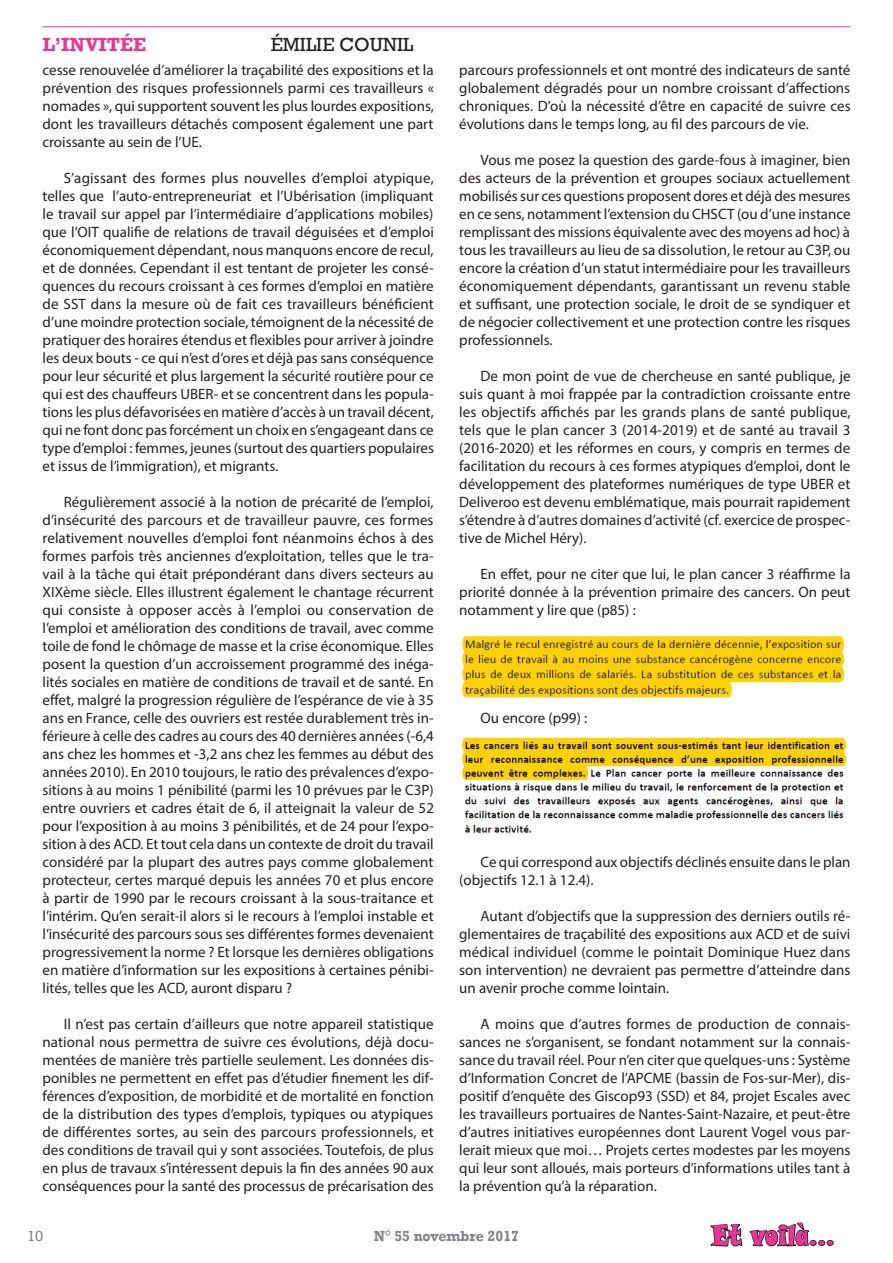
<style>
.page{position:relative;width:893px;height:1263px;background:#fff}
.page>*{position:absolute;margin:0;border:0;box-sizing:border-box;transform-origin:0 0}
.t1{font:28.2px "Snap ITC";letter-spacing:.01em;color:#ed3395;scale:.73 1}
.t2{font:19.5px "Rockwell";color:#231f20}
.t3{font:700 19.5px "Rockwell";color:#ed3395}
.t4{font:15px/18px "Myriad Pro";color:#231f20;text-align:justify}
.t5{font:700 15px "Rockwell";color:#808285;scale:.95 1}
.t6{font:15px "Rockwell";color:#808285}
</style>
<div class="page">
<svg style="left:710px;top:1222px;width:124px;height:25px"></svg>
<hr style="left:43px;top:27px;width:807px;height:1px;background:#ed3395">
<img style="left:461px;top:635px;width:384px;height:63px">
<img style="left:462px;top:737px;width:385px;height:96px">
<h2 class="t3" style="left:43px;top:33px;width:105px">L’invitée</h2>
<h2 class="t2" style="left:271px;top:33px;width:144px">ÉMILIE COUNIL</h2>
<p class="t4" style="left:43px;top:61px;width:393px">cesse renouvelée d’améliorer la traçabilité des expositions et la prévention des risques professionnels parmi ces travailleurs « nomades », qui supportent souvent les plus lourdes expositions, dont les travailleurs détachés composent également une part croissante au sein de l’UE.</p>
<p class="t4" style="left:43px;top:169px;width:393px;text-indent:21px">S’agissant des formes plus nouvelles d’emploi atypique, telles que l’auto-entrepreneuriat et l’Ubérisation (impliquant le travail sur appel par l’intermédiaire d’applications mobiles) que l’OIT qualifie de relations de travail déguisées et d’emploi économiquement dépendant, nous manquons encore de recul, et de données. Cependant il est tentant de projeter les consé&shy;quences du recours croissant à ces formes d’emploi en matière de SST dans la mesure où de fait ces travailleurs bénéficient d’une moindre protection sociale, témoignent de la nécessité de pratiquer des horaires étendus et flexibles pour arriver à joindre les deux bouts - ce qui n’est d’ores et déjà pas sans conséquence pour leur sécurité et plus largement la sécurité routière pour ce qui est des chauffeurs UBER- et se concentrent dans les popula&shy;tions les plus défavorisées en matière d’accès à un travail décent, qui ne font donc pas forcément un choix en s’engageant dans ce type d’emploi : femmes, jeunes (surtout des quartiers populaires et issus de l’immigration), et migrants.</p>
<p class="t4" style="left:43px;top:493px;width:393px;text-indent:21px">Régulièrement associé à la notion de précarité de l’emploi, d’insécurité des parcours et de travailleur pauvre, ces formes relativement nouvelles d’emploi font néanmoins échos à des formes parfois très anciennes d’exploitation, telles que le tra&shy;vail à la tâche qui était prépondérant dans divers secteurs au XIXème siècle. Elles illustrent également le chantage récurrent qui consiste à opposer accès à l’emploi ou conservation de l’emploi et amélioration des conditions de travail, avec comme toile de fond le chômage de masse et la crise économique. Elles posent la question d’un accroissement programmé des inéga&shy;lités sociales en matière de conditions de travail et de santé. En effet, malgré la progression régulière de l’espérance de vie à 35 ans en France, celle des ouvriers est restée durablement très in&shy;férieure à celle des cadres au cours des 40 dernières années (-6,4 ans chez les hommes et -3,2 ans chez les femmes au début des années 2010). En 2010 toujours, le ratio des prévalences d’expo&shy;sitions à au moins 1 pénibilité (parmi les 10 prévues par le C3P) entre ouvriers et cadres était de 6, il atteignait la valeur de 52 pour l’exposition à au moins 3 pénibilités, et de 24 pour l’expo&shy;sition à des ACD. Et tout cela dans un contexte de droit du travail considéré par la plupart des autres pays comme globalement protecteur, certes marqué depuis les années 70 et plus encore à partir de 1990 par le recours croissant à la sous-traitance et l’intérim. Qu’en serait-il alors si le recours à l’emploi instable et l’insécurité des parcours sous ses différentes formes devenaient progressivement la norme ? Et lorsque les dernières obligations en matière d’information sur les expositions à certaines pénibi&shy;lités, telles que les ACD, auront disparu ?</p>
<p class="t4" style="left:43px;top:1015px;width:393px;text-indent:21px">Il n’est pas certain d’ailleurs que notre appareil statistique national nous permettra de suivre ces évolutions, déjà docu&shy;mentées de manière très partielle seulement. Les données dis&shy;ponibles ne permettent en effet pas d’étudier finement les dif&shy;férences d’exposition, de morbidité et de mortalité en fonction de la distribution des types d’emplois, typiques ou atypiques de différentes sortes, au sein des parcours professionnels, et des conditions de travail qui y sont associées. Toutefois, de plus en plus de travaux s’intéressent depuis la fin des années 90 aux conséquences pour la santé des processus de précarisation des</p>
<p class="t4" style="left:459px;top:61px;width:393px">parcours professionnels et ont montré des indicateurs de santé globalement dégradés pour un nombre croissant d’affections chroniques. D’où la nécessité d’être en capacité de suivre ces évolutions dans le temps long, au fil des parcours de vie.</p>
<p class="t4" style="left:459px;top:151px;width:393px;text-indent:21px">Vous me posez la question des garde-fous à imaginer, bien des acteurs de la prévention et groupes sociaux actuellement mobilisés sur ces questions proposent dores et déjà des mesures en ce sens, notamment l’extension du CHSCT (ou d’une instance remplissant des missions équivalente avec des moyens ad hoc) à tous les travailleurs au lieu de sa dissolution, le retour au C3P, ou encore la création d’un statut intermédiaire pour les travailleurs économiquement dépendants, garantissant un revenu stable et suffisant, une protection sociale, le droit de se syndiquer et de négocier collectivement et une protection contre les risques professionnels.</p>
<p class="t4" style="left:459px;top:367px;width:393px;text-indent:21px">De mon point de vue de chercheuse en santé publique, je suis quant à moi frappée par la contradiction croissante entre les objectifs affichés par les grands plans de santé publique, tels que le plan cancer 3 (2014-2019) et de santé au travail 3 (2016-2020) et les réformes en cours, y compris en termes de facilitation du recours à ces formes atypiques d’emploi, dont le développement des plateformes numériques de type UBER et Deliveroo est devenu emblématique, mais pourrait rapidement s’étendre à d’autres domaines d’activité (cf. exercice de prospec&shy;tive de Michel Héry).</p>
<p class="t4" style="left:459px;top:565px;width:393px;text-indent:21px">En effet, pour ne citer que lui, le plan cancer 3 réaffirme la priorité donnée à la prévention primaire des cancers. On peut notamment y lire que (p85) :</p>
<p class="t4" style="left:480px;top:709px;width:108px">Ou encore (p99) :</p>
<p class="t4" style="left:459px;top:853px;width:393px;text-indent:21px">Ce qui correspond aux objectifs déclinés ensuite dans le plan (objectifs 12.1 à 12.4).</p>
<p class="t4" style="left:459px;top:907px;width:393px;text-indent:21px">Autant d’objectifs que la suppression des derniers outils ré&shy;glementaires de traçabilité des expositions aux ACD et de suivi médical individuel (comme le pointait Dominique Huez dans son intervention) ne devraient pas permettre d’atteindre dans un avenir proche comme lointain.</p>
<p class="t4" style="left:459px;top:1015px;width:393px;text-indent:21px">A moins que d’autres formes de production de connais&shy;sances ne s’organisent, se fondant notamment sur la connais&shy;sance du travail réel. Pour n’en citer que quelques-uns : Système d’Information Concret de l’APCME (bassin de Fos-sur-Mer), dis&shy;positif d’enquête des Giscop93 (SSD) et 84, projet Escales avec les travailleurs portuaires de Nantes-Saint-Nazaire, et peut-être d’autres initiatives européennes dont Laurent Vogel vous par&shy;lerait mieux que moi… Projets certes modestes par les moyens qui leur sont alloués, mais porteurs d’informations utiles tant à la prévention qu’à la réparation.</p>
<p class="t6" style="left:27px;top:1227px;width:18px">10</p>
<p class="t5" style="left:374px;top:1227px;width:154px">n° 55 novembre 2017</p>
<h1 class="t1" style="left:712px;top:1217px;width:169px">Et voilà...</h1>
</div>
